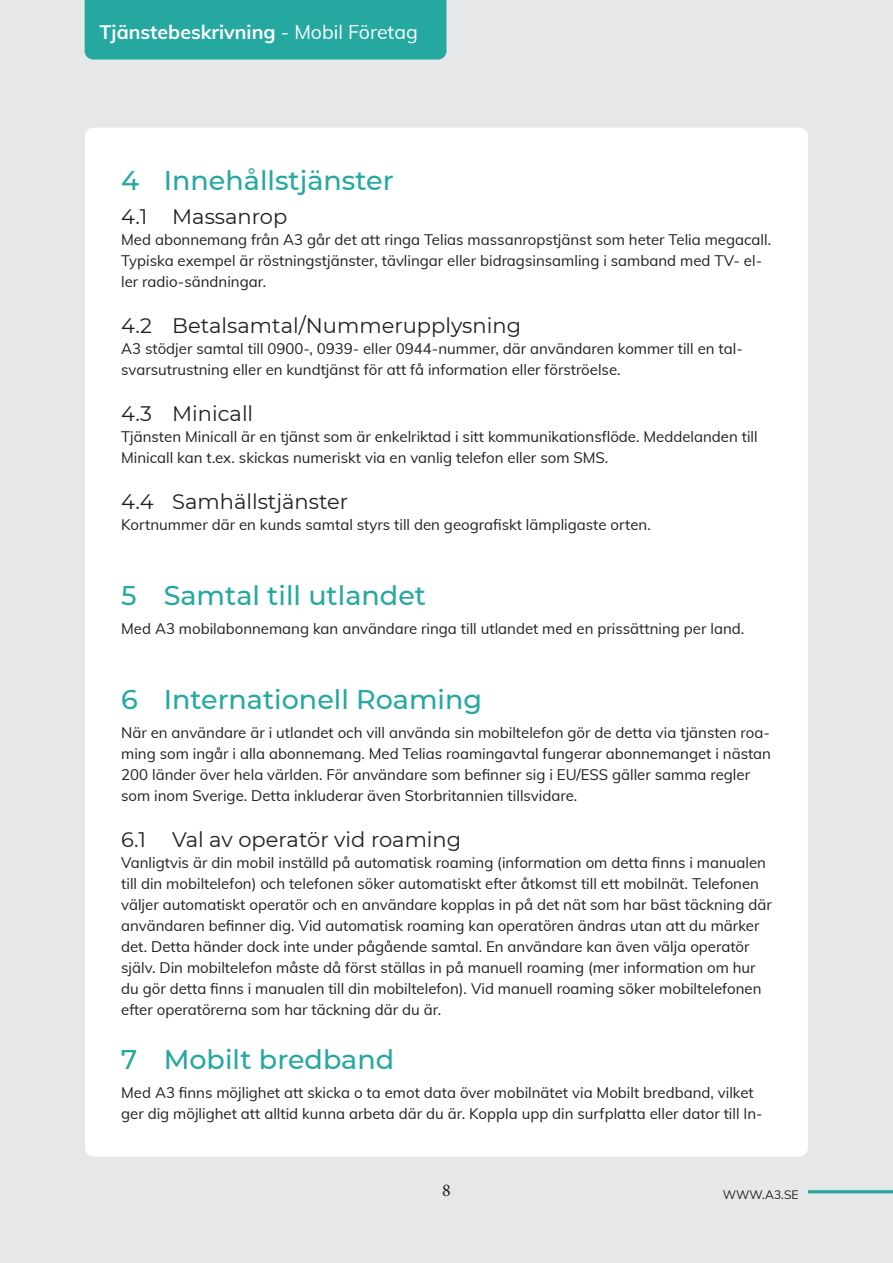
<style>
.page{position:relative;width:893px;height:1263px;background:#e6e7e9}
.page>*{position:absolute;margin:0;border:0;box-sizing:border-box;transform-origin:0 0}
.t1{font:500 27px "Montserrat";color:#24a8a0}
.t2{font:21px "Montserrat";color:#231f20}
.t3{font:700 19.5px "Muli";color:#fff}
.t4{font:18px "Minion Pro";color:#231f20}
.Normal_10_Muli{font:15px/21px "Muli";color:#231f20}
.t5{font:12px "Muli";color:#231f20}
.s1{font-weight:400}
</style>
<div class="page">
<div style="left:85px;top:0;width:361px;height:60px;background:#24a8a0"></div>
<div style="left:85px;top:128px;width:723px;height:1029px;background:#fff;border-radius:9px"></div>
<hr style="left:808px;top:1190px;width:85px;height:3px;background:#24a8a0">
<h3 class="t3" style="left:99px;top:17px;width:320px">Tjänstebeskrivning <span class="s1">- Mobil Företag</span></h3>
<p class="t1" style="left:121px;top:161px;width:274px">4 Innehållstjänster</p>
<p class="t2" style="left:121px;top:202px;width:168px">4.1 Massanrop</p>
<p class="Normal_10_Muli" style="left:121px;top:228px;width:651px">Med abonnemang från A3 går det att ringa Telias massanropstjänst som heter Telia megacall.<br>Typiska exempel är röstningstjänster, tävlingar eller bidragsinsamling i samband med TV- el&shy;ler radio-sändningar.</p>
<p class="t2" style="left:121px;top:311px;width:401px">4.2 Betalsamtal/Nummerupplysning</p>
<p class="Normal_10_Muli" style="left:121px;top:337px;width:623px">A3 stödjer samtal till 0900-, 0939- eller 0944-nummer, där användaren kommer till en tal&shy;svarsutrustning eller en kundtjänst för att få information eller förströelse.</p>
<p class="t2" style="left:121px;top:399px;width:134px">4.3 Minicall</p>
<p class="Normal_10_Muli" style="left:121px;top:425px;width:638px">Tjänsten Minicall är en tjänst som är enkelriktad i sitt kommunikationsflöde. Meddelanden till<br>Minicall kan t.ex. skickas numeriskt via en vanlig telefon eller som SMS.</p>
<p class="t2" style="left:121px;top:487px;width:229px">4.4 Samhällstjänster</p>
<p class="Normal_10_Muli" style="left:121px;top:514px;width:531px">Kortnummer där en kunds samtal styrs till den geografiskt lämpligaste orten.</p>
<p class="t1" style="left:121px;top:576px;width:306px">5 Samtal till utlandet</p>
<p class="Normal_10_Muli" style="left:121px;top:617px;width:625px">Med A3 mobilabonnemang kan användare ringa till utlandet med en prissättning per land.</p>
<p class="t1" style="left:121px;top:680px;width:363px">6 Internationell Roaming</p>
<p class="Normal_10_Muli" style="left:121px;top:721px;width:651px">När en användare är i utlandet och vill använda sin mobiltelefon gör de detta via tjänsten roa&shy;ming som ingår i alla abonnemang. Med Telias roamingavtal fungerar abonnemanget i nästan 200 länder över hela världen. För användare som befinner sig i EU/ESS gäller samma regler som inom Sverige. Detta inkluderar även Storbritannien tillsvidare.</p>
<p class="t2" style="left:121px;top:825px;width:342px">6.1 Val av operatör vid roaming</p>
<p class="Normal_10_Muli" style="left:121px;top:852px;width:652px">Vanligtvis är din mobil inställd på automatisk roaming (information om detta finns i manualen till din mobiltelefon) och telefonen söker automatiskt efter åtkomst till ett mobilnät. Telefonen väljer automatiskt operatör och en användare kopplas in på det nät som har bäst täckning där användaren befinner dig. Vid automatisk roaming kan operatören ändras utan att du märker det. Detta händer dock inte under pågående samtal. En användare kan även välja operatör själv. Din mobiltelefon måste då först ställas in på manuell roaming (mer information om hur du gör detta finns i manualen till din mobiltelefon). Vid manuell roaming söker mobiltelefonen efter operatörerna som har täckning där du är.</p>
<p class="t1" style="left:121px;top:1040px;width:275px">7 Mobilt bredband</p>
<p class="Normal_10_Muli" style="left:121px;top:1081px;width:643px">Med A3 finns möjlighet att skicka o ta emot data över mobilnätet via Mobilt bredband, vilket ger dig möjlighet att alltid kunna arbeta där du är. Koppla upp din surfplatta eller dator till In-</p>
<p class="t4" style="left:442px;top:1178px;width:10px">8</p>
<p class="t5" style="left:723px;top:1186px;width:77px">WWW.A3.SE</p>
</div>
